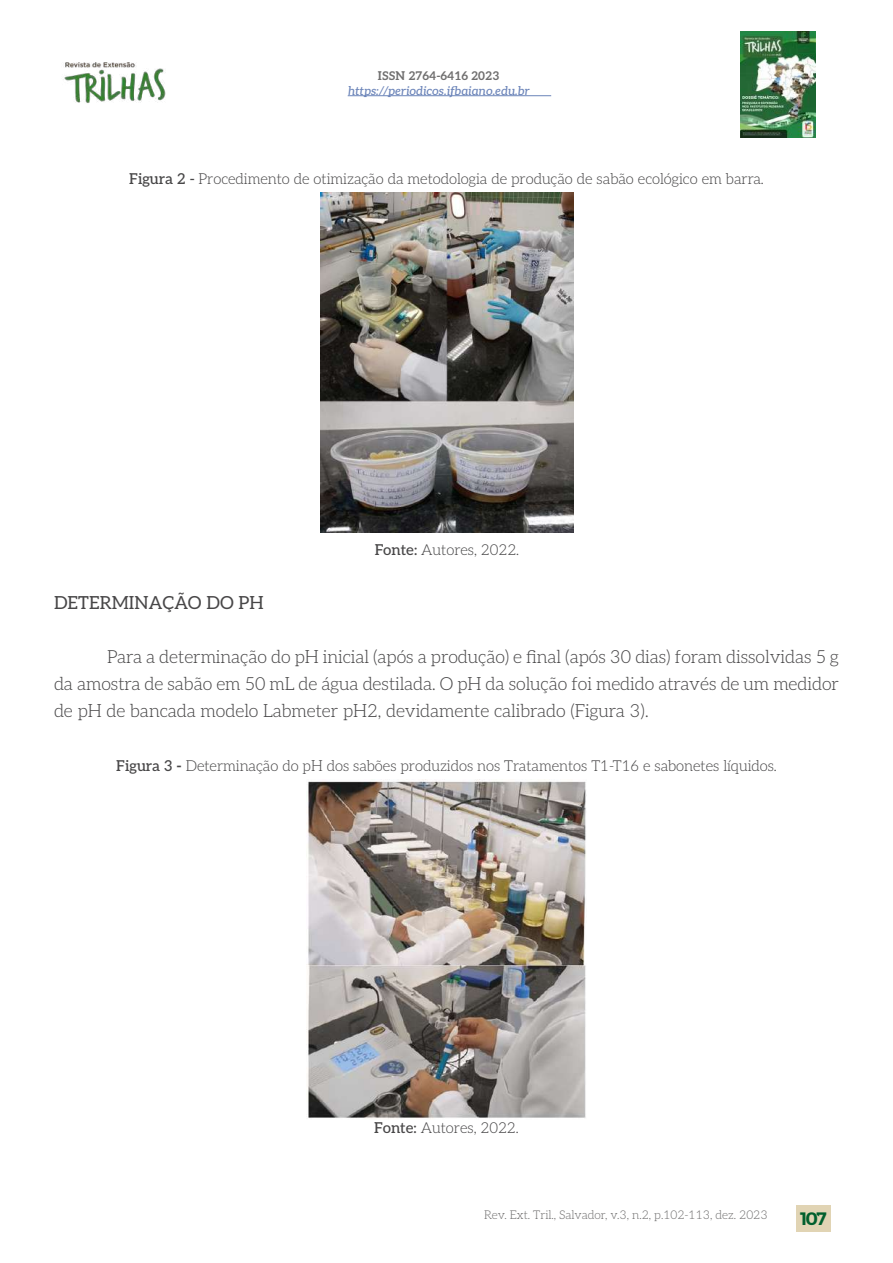
<style>
.page{position:relative;width:893px;height:1263px;background:#fff}
.page>*{position:absolute;margin:0;border:0;box-sizing:border-box;transform-origin:0 0}
.t1{font:300 18px/27px "Aleo";color:#484748;text-align:justify}
.t2{font:18px "Aleo";color:#484748}
.t3{font:18px "Trueno S Bd";color:#015f2d}
.t4{font:300 15px "Aleo";color:#484748}
.t5{font:300 12px "Aleo";color:#706f6f}
.t6{font:italic 500 12px "Aleo";color:#6b84b9}
.t7{font:700 12px "Aleo";color:#706f6f}
.s1{font-weight:500}
.s2{font-weight:700}
</style>
<div class="page">
<div style="left:796px;top:1205px;width:35px;height:26px;background:#e1d4b4"></div>
<img style="left:740px;top:32px;width:76px;height:106px">
<img style="left:63px;top:62px;width:103px;height:41px">
<hr style="left:348px;top:95px;width:203px;height:1px;background:#6b84b9">
<img style="left:321px;top:192px;width:252px;height:340px">
<img style="left:307px;top:779px;width:279px;height:340px">
<p class="t7" style="left:378px;top:66px;width:123px">ISSN 2764-6416 2023</p>
<p class="t6" style="left:348px;top:81px;width:183px">https://periodicos.ifbaiano.edu.br</p>
<p class="t4" style="left:129px;top:167px;width:636px"><span class="s1">Figura 2 -</span> Procedimento de otimização da metodologia de produção de sabão ecológico em barra.</p>
<p class="t4" style="left:375px;top:538px;width:146px"><span class="s1">Fonte:</span> Autores, 2022.</p>
<p class="t2" style="left:54px;top:589px;width:211px">DETERMINAÇÃO DO PH</p>
<p class="t1" style="left:54px;top:642px;width:786px;text-indent:53px">Para a determinação do pH inicial (após a produção) e final (após 30 dias) foram dissolvidas 5 g da amostra de sabão em 50 mL de água destilada. O pH da solução foi medido através de um medidor de pH de bancada modelo Labmeter pH2, devidamente calibrado (Figura 3).</p>
<p class="t4" style="left:116px;top:754px;width:662px"><span class="s1">Figura 3</span> <span class="s2">-</span> Determinação do pH dos sabões produzidos nos Tratamentos T1-T16 e sabonetes líquidos.</p>
<p class="t4" style="left:374px;top:1117px;width:146px"><span class="s1">Fonte:</span> Autores, 2022.</p>
<p class="t5" style="left:484px;top:1205px;width:285px">Rev. Ext. Tril., Salvador, v.3, n.2, p.102-113, dez. 2023</p>
<p class="t3" style="left:800px;top:1207px;width:28px">107</p>
</div>
